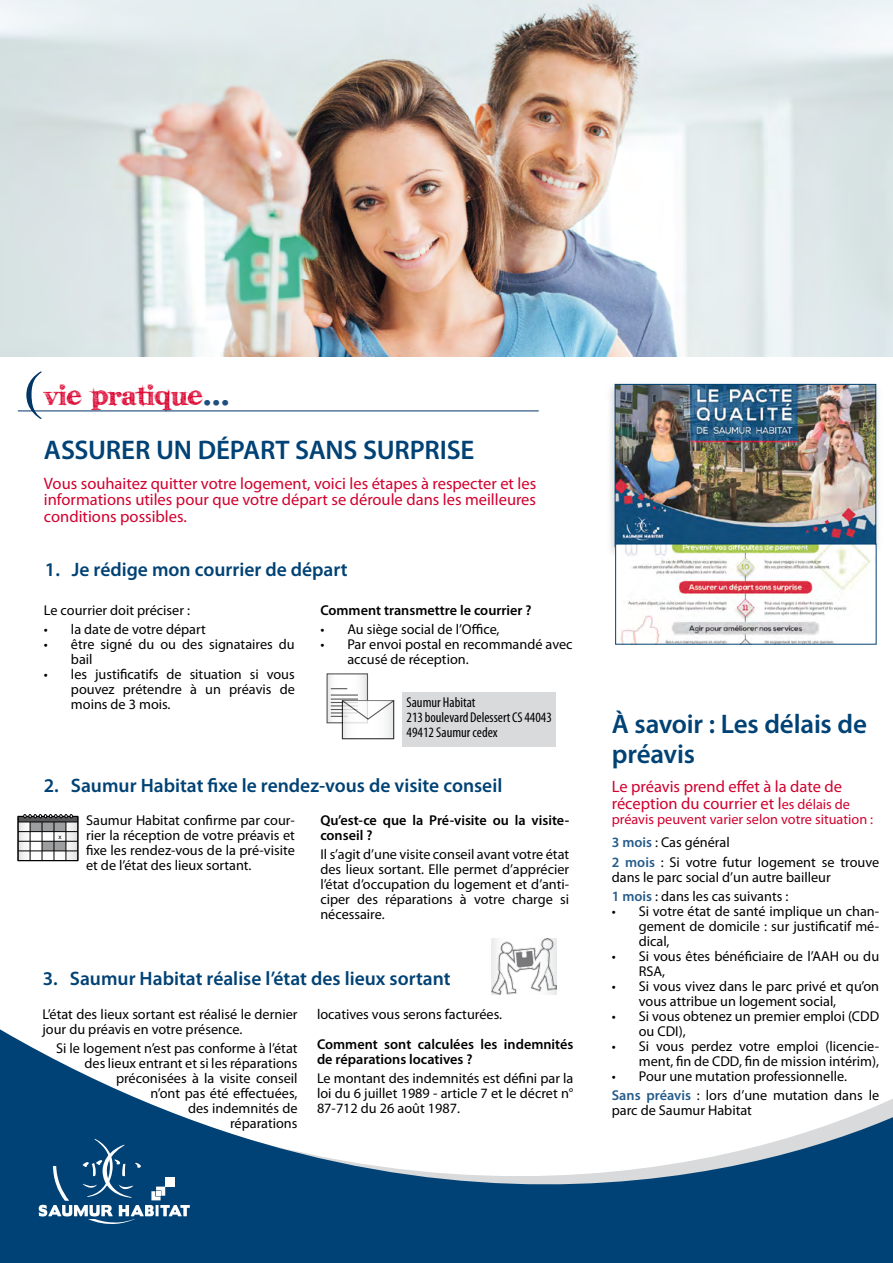
<style>
.page{position:relative;width:893px;height:1263px;background:#fff}
.page>*{position:absolute;margin:0;border:0;box-sizing:border-box;transform-origin:0 0}
.t1{font:36px "karabin E.";color:#dc002e}
.t2{font:600 27px/30px "Myriad Pro";letter-spacing:-.01em;color:#004275}
.t3{font:600 19.5px "Myriad Pro";color:#004275}
.t4{font:16.5px/16.5px "Myriad Pro";color:#d2002e;text-align:justify}
.t5{font:14.25px/15px "Myriad Pro";color:#000}
.t6{font:600 14.25px/15px "Myriad Pro";color:#000}
.t7{font:condensed 14.25px/15px "Myriad Pro";color:#000}
.t8{font:14.25px/23.5px "Myriad Pro";color:#d2002e}
.t9{font:6.75px "Myriad Pro";color:#000}
.s1{font-family:"Times New Roman";font-weight:700;color:#1f4f7e}
.s2{font-size:14.25px}
.s3{font-weight:600;color:#265b8a}
.s4{color:#000}
</style>
<div class="page">
<svg style="left:0;top:1029px;width:893px;height:234px"></svg>
<svg style="left:39px;top:1139px;width:151px;height:85px;background:#265e89"></svg>
<img style="left:0;top:0;width:893px;height:356px">
<div style="left:605px;top:379px;width:278px;height:180px;background:#000;opacity:.18"></div>
<img style="left:617px;top:386px;width:257px;height:158px">
<div style="left:615px;top:384px;width:261px;height:163px;border:1px solid #004275"></div>
<img style="left:617px;top:546px;width:257px;height:96px">
<svg style="left:328px;top:675px;width:38px;height:46px"></svg>
<div style="left:326px;top:673px;width:42px;height:50px;border:1px solid #58585a"></div>
<hr style="left:331px;top:694px;width:27px;height:2px;background:#58585a">
<hr style="left:331px;top:698px;width:27px;height:2px;background:#58585a">
<svg style="left:331px;top:688px;width:16px;height:1px"></svg>
<svg style="left:344px;top:720px;width:48px;height:17px"></svg>
<svg style="left:331px;top:699px;width:64px;height:21px"></svg>
<div style="left:402px;top:692px;width:154px;height:55px;background:#d9dadb"></div>
<img style="left:492px;top:938px;width:64px;height:56px">
<hr style="left:18px;top:410px;width:521px;height:1px;background:#003567">
<svg style="left:26px;top:371px;width:16px;height:48px"></svg>
<svg style="left:18px;top:814px;width:61px;height:47px"></svg>
<h1 class="t1" style="left:43px;top:376px;width:188px">vie pratique<span class="s1">...</span></h1>
<h2 class="t2" style="left:44px;top:435px;width:432px">ASSURER UN DÉPART SANS SURPRISE</h2>
<p class="t4" style="left:44px;top:475px;width:494px">Vous souhaitez quitter votre logement, voici les étapes à respecter et les informations utiles pour que votre départ se déroule dans les meilleures conditions possibles.</p>
<h3 class="t3" style="left:45px;top:557px;width:304px">1. Je rédige mon courrier de départ</h3>
<p class="t5" style="left:44px;top:602px;width:148px">Le courrier doit préciser :</p>
<p class="t5" style="left:44px;top:621px;width:163px">• la date de votre départ</p>
<p class="t5" style="left:71px;top:636px;width:225px;text-indent:-27px">• être signé du ou des signataires du bail</p>
<p class="t5" style="left:71px;top:666px;width:225px;text-align:justify;text-indent:-27px">• les justificatifs de situation si vous pouvez prétendre à un préavis de moins de 3 mois.</p>
<p class="t6" style="left:320px;top:602px;width:213px">Comment transmettre le courrier ?</p>
<p class="t5" style="left:320px;top:621px;width:181px">• Au siège social de l’Office,</p>
<p class="t5" style="left:347px;top:636px;width:227px;text-indent:-27px">• Par envoi postal en recommandé avec accusé de réception.</p>
<p class="t7" style="left:407px;top:695px;width:147px">Saumur Habitat<br>213 boulevard Delessert CS 44043<br>49412 Saumur cedex</p>
<h3 class="t3" style="left:44px;top:773px;width:460px">2. Saumur Habitat fixe le rendez-vous de visite conseil</h3>
<p class="t9" style="left:58px;top:832px;width:5px">x</p>
<p class="t5" style="left:86px;top:813px;width:210px;text-align:justify">Saumur Habitat confirme par cour&shy;rier la réception de votre préavis et fixe les rendez-vous de la pré-visite et de l’état des lieux sortant.</p>
<p class="t6" style="left:320px;top:812px;width:250px">Qu’est-ce que la Pré-visite ou la visite&shy;conseil ?</p>
<p class="t5" style="left:320px;top:847px;width:250px;text-align:justify">Il s’agit d’une visite conseil avant votre état des lieux sortant. Elle permet d’apprécier l’état d’occupation du logement et d’anti&shy;ciper des réparations à votre charge si nécessaire.</p>
<h3 class="t3" style="left:43px;top:966px;width:409px">3. Saumur Habitat réalise l’état des lieux sortant</h3>
<p class="t5" style="left:43px;top:1006px;width:257px">L’état des lieux sortant est réalisé le dernier jour du préavis en votre présence.</p>
<p class="t5" style="left:56px;top:1040px;width:243px;text-align:right">Si le logement n’est pas conforme à l’état des lieux entrant et si les réparations préconisées à la visite conseil<br>n’ont pas été effectuées,<br>des indemnités de<br>réparations</p>
<p class="t5" style="left:317px;top:1006px;width:187px">locatives vous serons facturées.</p>
<p class="t6" style="left:317px;top:1036px;width:258px">Comment sont calculées les indemnités de réparations locatives ?</p>
<p class="t5" style="left:317px;top:1070px;width:258px;text-align:justify">Le montant des indemnités est défini par la loi du 6 juillet 1989 - article 7 et le décret n° 87-712 du 26 août 1987.</p>
<h2 class="t2" style="left:612px;top:708px;width:257px">À savoir : Les délais de préavis</h2>
<p class="t4" style="left:612px;top:778px;width:240px">Le préavis prend effet à la date de réception du courrier et l<span class="s2">es délais de</span></p>
<p class="t8" style="left:612px;top:807px;width:263px">préavis peuvent varier selon votre situation :<br><span class="s3">3 mois</span> <span class="s4">: Cas général</span></p>
<p class="t5" style="left:612px;top:854px;width:269px"><span class="s3">2 mois</span> : Si votre futur logement se trouve dans le parc social d’un autre bailleur</p>
<p class="t5" style="left:612px;top:888px;width:178px"><span class="s3">1 mois</span> : dans les cas suivants :</p>
<p class="t5" style="left:639px;top:903px;width:242px;text-align:justify;text-indent:-27px">• Si votre état de santé implique un chan&shy;gement de domicile : sur justificatif mé&shy;dical,</p>
<p class="t5" style="left:639px;top:948px;width:242px;text-indent:-27px">• Si vous êtes bénéficiaire de l’AAH ou du<br>RSA,</p>
<p class="t5" style="left:639px;top:978px;width:242px;text-indent:-27px">• Si vous vivez dans le parc privé et qu’on vous attribue un logement social,</p>
<p class="t5" style="left:639px;top:1008px;width:242px;text-indent:-27px">• Si vous obtenez un premier emploi (CDD ou CDI),</p>
<p class="t5" style="left:612px;top:1038px;width:269px;text-align:right">• Si vous perdez votre emploi (licencie&shy;ment, fin de CDD, fin de mission intérim),</p>
<p class="t5" style="left:612px;top:1066px;width:269px;line-height:19.2px">• Pour une mutation professionnelle.<br><span class="s3">Sans préavis</span> : lors d’une mutation dans le</p>
<p class="t5" style="left:612px;top:1103px;width:142px">parc de Saumur Habitat</p>
</div>
